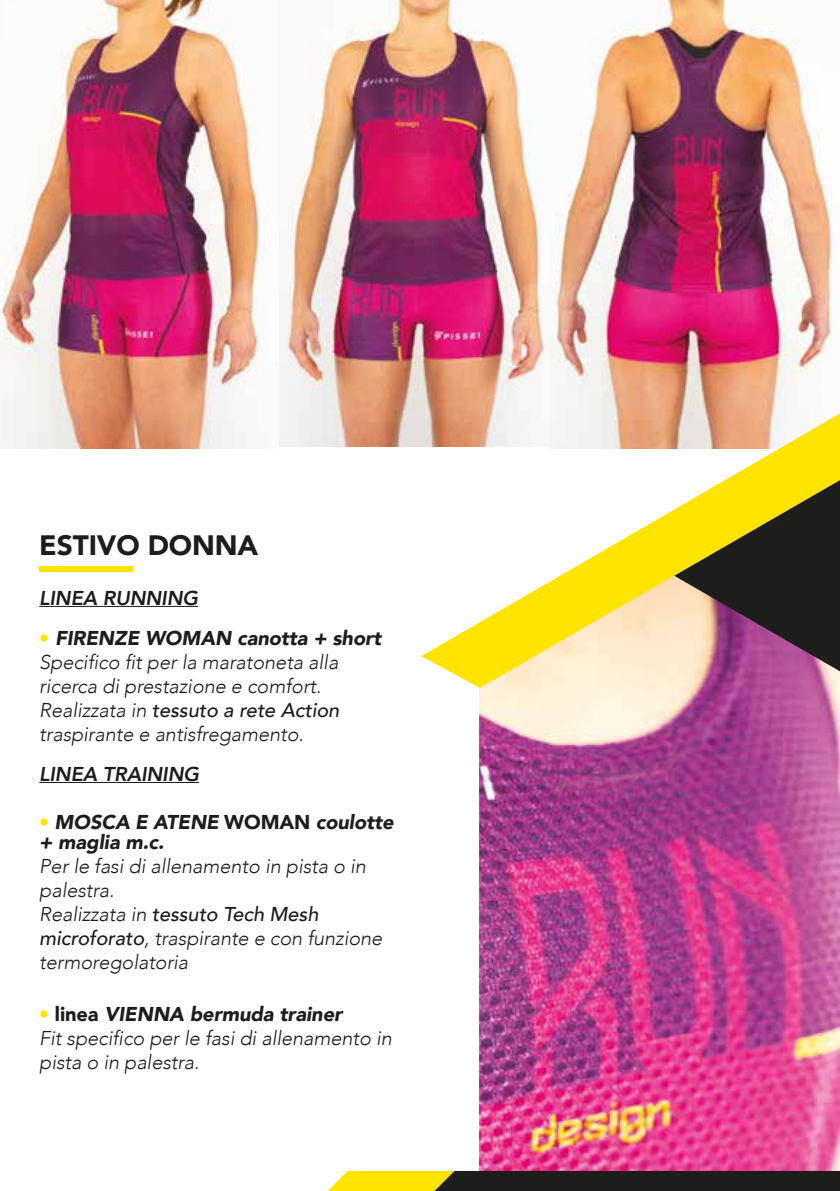
<style>
.page{position:relative;width:840px;height:1191px;background:#fff}
.page>*{position:absolute;margin:0;border:0;box-sizing:border-box;transform-origin:0 0}
.t1{font:900 28px "Avenir";letter-spacing:-.005em;color:#1d1d1b}
.t2{font:italic 300 20px/24px "Avenir";letter-spacing:-.005em;color:#1d1d1b}
.t3{font:italic 900 20px/20px "Avenir";letter-spacing:-.005em;color:#1d1d1b}
.t4{font:italic 800 20px "Avenir";letter-spacing:-.005em;color:#1d1d1b}
.s1{font-weight:900;font-style:normal;color:#ffe400}
.s2{font-weight:900}
.s3{font-weight:500}
.s4{font-style:normal;color:#ffe400}
.s5{font-style:normal}
.s6{font-weight:900;font-style:normal}
</style>
<div class="page">
<img style="left:479px;top:688px;width:360px;height:483px">
<img style="left:279px;top:0;width:268px;height:446px">
<img style="left:0;top:0;width:265px;height:448px">
<img style="left:549px;top:0;width:290px;height:413px">
<svg style="left:421px;top:413px;width:418px;height:275px"></svg>
<svg style="left:328px;top:1171px;width:511px;height:20px;background:#504a19"></svg>
<div style="left:39px;top:566px;width:94px;height:5px;background:#ffe400"></div>
<hr style="left:39px;top:606px;width:159px;height:1px;background:#1d1d1b">
<hr style="left:39px;top:782px;width:160px;height:1px;background:#1d1d1b">
<h1 class="t1" style="left:39px;top:521px;width:220px">ESTIVO DONNA</h1>
<p class="t4" style="left:39px;top:586px;width:160px">LINEA RUNNING</p>
<p class="t2" style="left:39px;top:626px;width:343px"><span class="s1">•</span> <span class="s2">FIRENZE WOMAN canotta + short </span>Specifico fit per la maratoneta alla ricerca di prestazione e comfort.<br>Realizzata in <span class="s3">tessuto a rete Action </span>traspirante e antisfregamento.</p>
<p class="t4" style="left:39px;top:762px;width:161px">LINEA TRAINING</p>
<p class="t3" style="left:39px;top:812px;width:356px"><span class="s4">•</span> MOSCA E ATENE <span class="s5">WOMAN</span> coulotte + maglia m.c.</p>
<p class="t2" style="left:39px;top:854px;width:344px">Per le fasi di allenamento in pista o in palestra.<br>Realizzata in <span class="s3">tessuto Tech Mesh microforato</span>, traspirante e con funzione termoregolatoria</p>
<p class="t2" style="left:39px;top:1002px;width:354px"><span class="s1">•</span> <span class="s6">linea</span> <span class="s2">VIENNA bermuda trainer<br></span>Fit specifico per le fasi di allenamento in pista o in palestra.</p>
</div>
